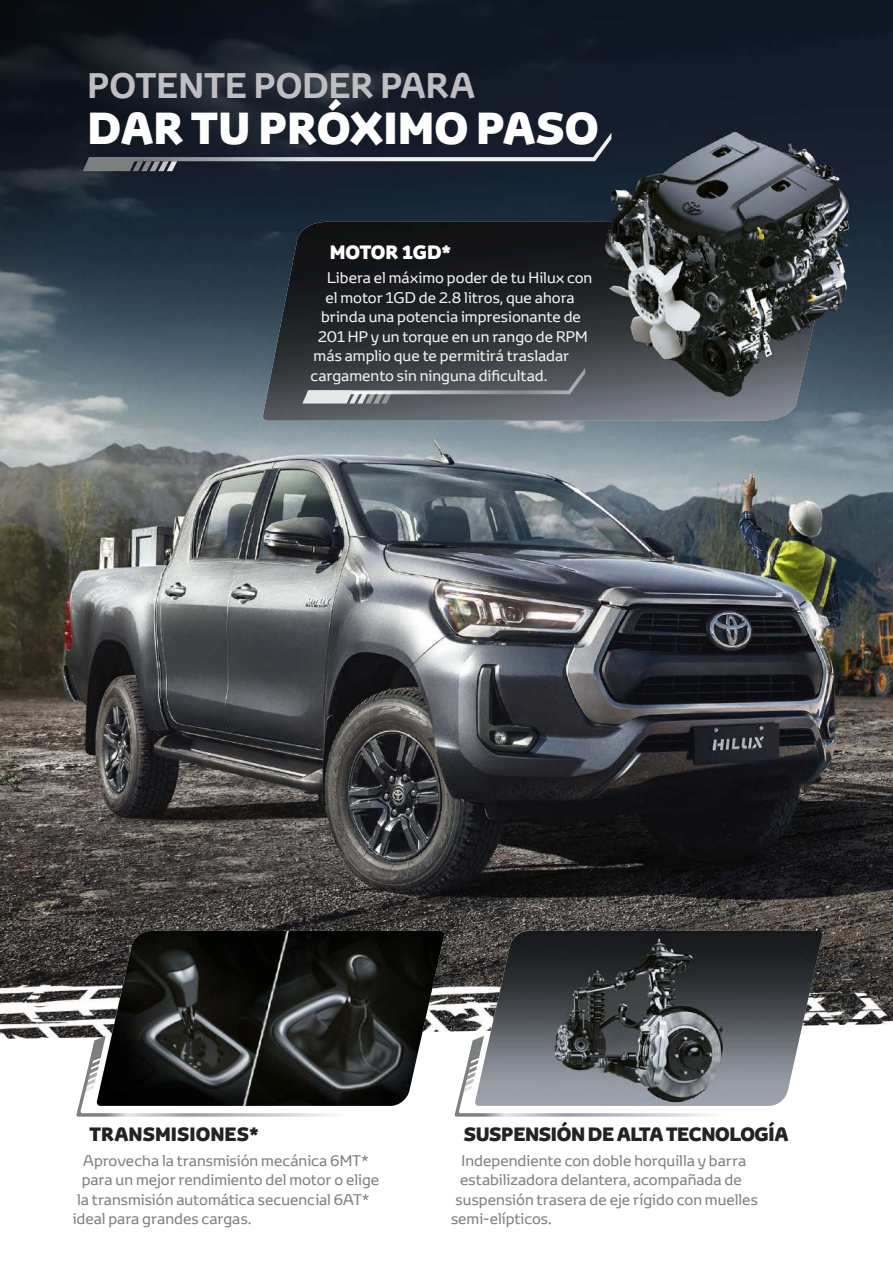
<style>
.page{position:relative;width:893px;height:1263px;background:#fff}
.page>*{position:absolute;margin:0;border:0;box-sizing:border-box;transform-origin:0 0}
.t1{font:800 43.5px "Toyota Display";color:#fff}
.t2{font:700 34.5px "Toyota Display";color:#bfbec0}
.t3{font:800 18.75px "Toyota Display";letter-spacing:-.02em;color:#262123}
.t4{font:800 18.75px "Toyota Display";color:#262123}
.t5{font:800 18.75px "Toyota Display";color:#fff}
.t6{font:15px "Toyota Display";color:#808285}
.t7{font:15px "Toyota Display";color:#f1f1f0}
</style>
<div class="page">
<img style="left:0;top:0;width:893px;height:1039px">
<svg style="left:0;top:0;width:446px;height:368px;background:#202b37"></svg>
<img style="left:262px;top:222px;width:574px;height:199px">
<img style="left:591px;top:118px;width:258px;height:287px">
<svg style="left:302px;top:368px;width:283px;height:36px;background:#62656b"></svg>
<img style="left:96px;top:931px;width:349px;height:170px">
<svg style="left:76px;top:1036px;width:327px;height:81px"></svg>
<svg style="left:454px;top:1036px;width:257px;height:81px"></svg>
<img style="left:475px;top:931px;width:348px;height:175px">
<svg style="left:83px;top:133px;width:528px;height:38px;background:#2d3440"></svg>
<h2 class="t2" style="left:88px;top:62px;width:389px">POTENTE PODER PARA</h2>
<h1 class="t1" style="left:87px;top:98px;width:513px">DAR TU PRÓXIMO PASO</h1>
<p class="t5" style="left:330px;top:238px;width:123px">MOTOR 1GD*</p>
<p class="t7" style="left:327px;top:268px;width:267px">Libera el máximo poder de tu Hilux con</p>
<p class="t7" style="left:326px;top:287px;width:251px">el motor 1GD de 2.8 litros, que ahora</p>
<p class="t7" style="left:321px;top:307px;width:261px">brinda una potencia impresionante de</p>
<p class="t7" style="left:318px;top:326px;width:271px">201 HP y un torque en un rango de RPM</p>
<p class="t7" style="left:314px;top:346px;width:257px">más amplio que te permitirá trasladar</p>
<p class="t7" style="left:311px;top:365px;width:239px">cargamento sin ninguna dificultad.</p>
<p class="t4" style="left:90px;top:1121px;width:170px">TRANSMISIONES*</p>
<p class="t6" style="left:83px;top:1150px;width:287px">Aprovecha la transmisión mecánica 6MT*</p>
<p class="t6" style="left:82px;top:1170px;width:299px">para un mejor rendimiento del motor o elige</p>
<p class="t6" style="left:77px;top:1189px;width:294px">la transmisión automática secuencial 6AT*</p>
<p class="t6" style="left:73px;top:1209px;width:181px">ideal para grandes cargas.</p>
<p class="t3" style="left:464px;top:1121px;width:326px">SUSPENSIÓN DE ALTA TECNOLOGÍA</p>
<p class="t6" style="left:461px;top:1150px;width:286px">Independiente con doble horquilla y barra</p>
<p class="t6" style="left:460px;top:1170px;width:283px">estabilizadora delantera, acompañada de</p>
<p class="t6" style="left:455px;top:1189px;width:304px">suspensión trasera de eje rígido con muelles</p>
<p class="t6" style="left:451px;top:1209px;width:103px">semi-elípticos.</p>
</div>
